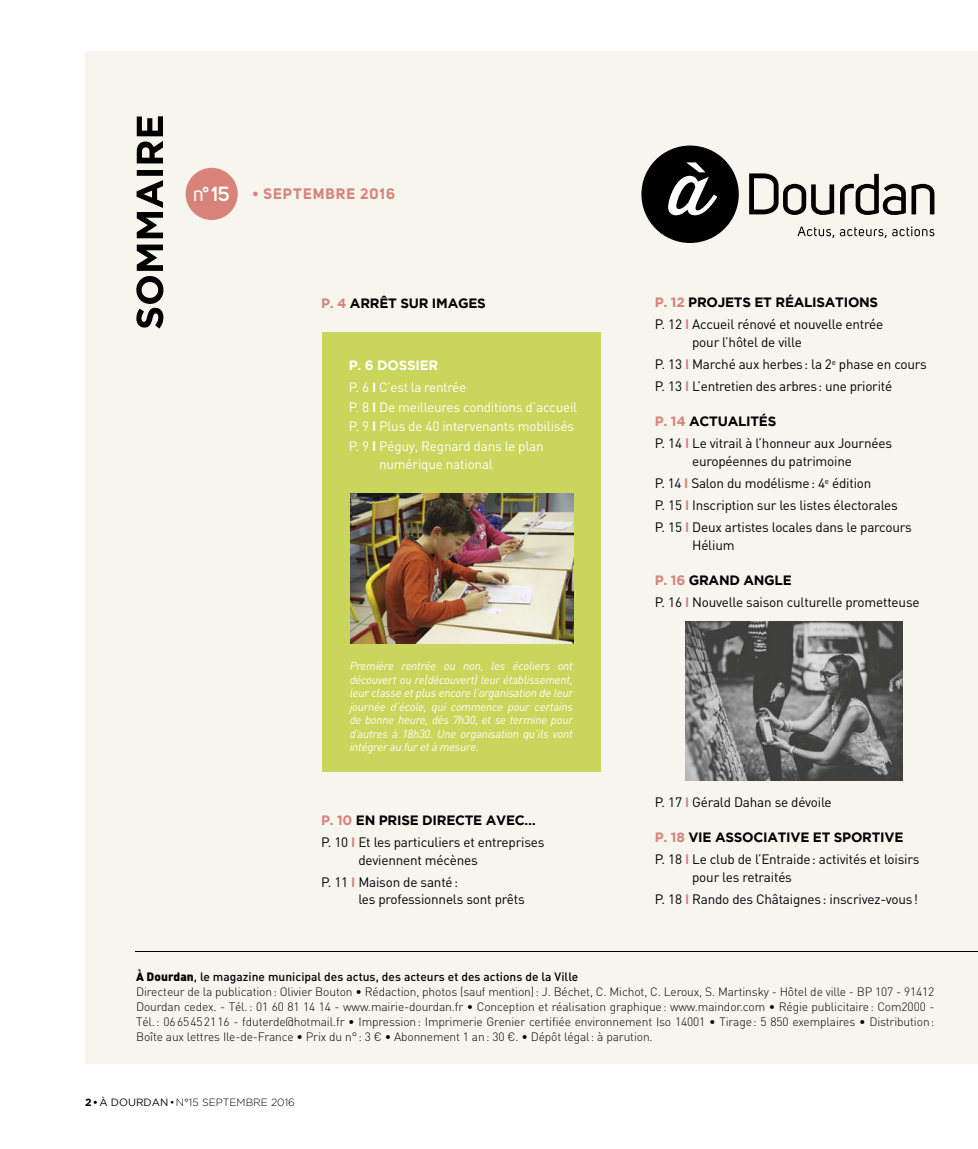
<style>
.page{position:relative;width:978px;height:1149px;background:#fff}
.page>*{position:absolute;margin:0;border:0;box-sizing:border-box;transform-origin:0 0}
.t1{font:20.25px "Uni Sans";color:#fff}
.t2{font:700 15px "Uni Sans";letter-spacing:.07em;color:#d7837a}
.t3{font:13.5px/17.9px "DIN";letter-spacing:-.015em;color:#000}
.t4{font:13.5px/19.8px "DIN";letter-spacing:-.015em;color:#fff}
.t5{font:700 13.5px "Gotham";letter-spacing:-.02em;color:#000}
.t6{font:700 13.5px "Gotham";letter-spacing:-.02em;color:#fff}
.t7{font:300 12px/15px "DIN";letter-spacing:-.01em;color:#000}
.t8{font:italic 11.7px/13.5px "DIN";letter-spacing:-.02em;color:#fff;text-align:justify}
.t9{font:300 10.5px "Gotham";color:#000}
.s1{font-weight:600}
.s2{color:#d7837a}
.s3{font-weight:700}
.s4{font-weight:700;color:#d7837a}
.s5{font-weight:900}
.s6{font-weight:500}
.s7{font-weight:400}
</style>
<div class="page">
<div style="left:85px;top:51px;width:893px;height:1012px;background:#f6f5ee"></div>
<svg style="left:136px;top:116px;width:27px;height:212px"></svg>
<svg style="left:749px;top:173px;width:85px;height:42px"></svg>
<svg style="left:840px;top:174px;width:94px;height:41px"></svg>
<div style="left:641px;top:145px;width:98px;height:98px;background:#000;border-radius:50%"></div>
<svg style="left:668px;top:162px;width:49px;height:53px"></svg>
<div style="left:186px;top:168px;width:52px;height:52px;background:#d7837a;border-radius:50%"></div>
<svg style="left:798px;top:226px;width:136px;height:12px"></svg>
<hr style="left:136px;top:950px;width:842px;height:1px;background:#000">
<div style="left:323px;top:332px;width:278px;height:439px;background:#cad55b"></div>
<img style="left:351px;top:493px;width:222px;height:150px">
<img style="left:685px;top:621px;width:218px;height:159px">
<h1 class="t1" style="left:193px;top:187px;width:38px">n°<span class="s1">15</span></h1>
<p class="t2" style="left:252px;top:188px;width:144px">• SEPTEMBRE 2016</p>
<p class="t5" style="left:321px;top:298px;width:166px"><span class="s2">P. 4</span> ARRÊT SUR IMAGES</p>
<p class="t6" style="left:349px;top:360px;width:91px">P. 6 DOSSIER</p>
<p class="t4" style="left:349px;top:378px;width:230px">P. 6 <span class="s3">I</span> C’est la rentrée<br>P. 8 <span class="s3">I</span> De meilleures conditions d’accueil P. 9 <span class="s3">I</span> Plus de 40 intervenants mobilisés P. 9 <span class="s3">I</span> Péguy, Regnard dans le plan</p>
<p class="t4" style="left:379px;top:455px;width:115px">numérique national</p>
<p class="t8" style="left:350px;top:660px;width:225px">Première rentrée ou non, les écoliers ont découvert ou re(découvert) leur établissement, leur classe et plus encore l’organisation de leur journée d’école, qui commence pour certains de bonne heure, dès 7h30, et se termine pour d’autres à 18h30. Une organisation qu’ils vont intégrer au fur et à mesure.</p>
<p class="t5" style="left:321px;top:814px;width:216px"><span class="s2">P. 10</span> EN PRISE DIRECTE AVEC…</p>
<p class="t3" style="left:358px;top:834px;width:188px;text-indent:-37px">P. 10 <span class="s4">I</span> Et les particuliers et entreprises deviennent mécènes</p>
<p class="t3" style="left:358px;top:874px;width:168px;text-indent:-37px">P. 11 <span class="s4">I</span> Maison de santé :<br>les professionnels sont prêts</p>
<p class="t5" style="left:655px;top:297px;width:225px"><span class="s2">P. 12</span> PROJETS ET RÉALISATIONS</p>
<p class="t3" style="left:692px;top:317px;width:193px;text-indent:-37px">P. 12 <span class="s4">I</span> Accueil rénové et nouvelle entrée pour l’hôtel de ville</p>
<p class="t3" style="left:655px;top:354px;width:274px;line-height:22px">P. 13 <span class="s4">I</span> Marché aux herbes : la 2<sup>e</sup> phase en cours<br>P. 13 <span class="s4">I</span> L’entretien des arbres : une priorité</p>
<p class="t5" style="left:655px;top:416px;width:123px"><span class="s2">P. 14</span> ACTUALITÉS</p>
<p class="t3" style="left:655px;top:436px;width:239px;text-align:center">P. 14 <span class="s4">I</span> Le vitrail à l’honneur aux Journées européennes du patrimoine</p>
<p class="t3" style="left:655px;top:473px;width:259px;line-height:22px">P. 14 <span class="s4">I</span> Salon du modélisme : 4<sup>e</sup> édition<br>P. 15 <span class="s4">I</span> Inscription sur les listes électorales<br>P. 15 <span class="s4">I</span> Deux artistes locales dans le parcours</p>
<p class="t3" style="left:692px;top:538px;width:44px">Hélium</p>
<p class="t5" style="left:655px;top:575px;width:138px"><span class="s2">P. 16</span> GRAND ANGLE</p>
<p class="t3" style="left:655px;top:595px;width:266px">P. 16 <span class="s4">I</span> Nouvelle saison culturelle prometteuse</p>
<p class="t3" style="left:655px;top:794px;width:178px">P. 17 <span class="s4">I</span> Gérald Dahan se dévoile</p>
<p class="t5" style="left:655px;top:832px;width:250px"><span class="s2">P. 18</span> VIE ASSOCIATIVE ET SPORTIVE</p>
<p class="t3" style="left:692px;top:851px;width:229px;text-indent:-37px">P. 18 <span class="s4">I</span> Le club de l’Entraide : activités et loisirs pour les retraités</p>
<p class="t3" style="left:655px;top:891px;width:265px">P. 18 <span class="s4">I</span> Rando des Châtaignes : inscrivez-vous !</p>
<p class="t7" style="left:136px;top:970px;width:800px"><span class="s5">À Dourdan</span><span class="s6">, le magazine municipal des actus, des acteurs et des actions de la Ville<br></span>Directeur de la publication : Olivier Bouton • Rédaction, photos (sauf mention) : J. Béchet, C. Michot, C. Leroux, S. Martinsky - Hôtel de ville - BP 107 - 91412<br>Dourdan cedex. - Tél. : 01 60 81 14 14 - www.mairie-dourdan.fr • Conception et réalisation graphique : www.maindor.com • Régie publicitaire : Com2000 - Tél. : 06 65 45 21 16 - fduterde@hotmail.fr • Impression : Imprimerie Grenier certifiée environnement Iso 14001 • Tirage : 5 850 exemplaires • Distribution :<br>Boîte aux lettres Ile-de-France • Prix du n° : 3 € • Abonnement 1 an : 30 €. • Dépôt légal : à parution.</p>
<p class="t9" style="left:85px;top:1098px;width:211px"><span class="s3">2 •</span><span class="s7">À DOURDAN</span> • N°15 SEPTEMBRE 2016</p>
</div>
